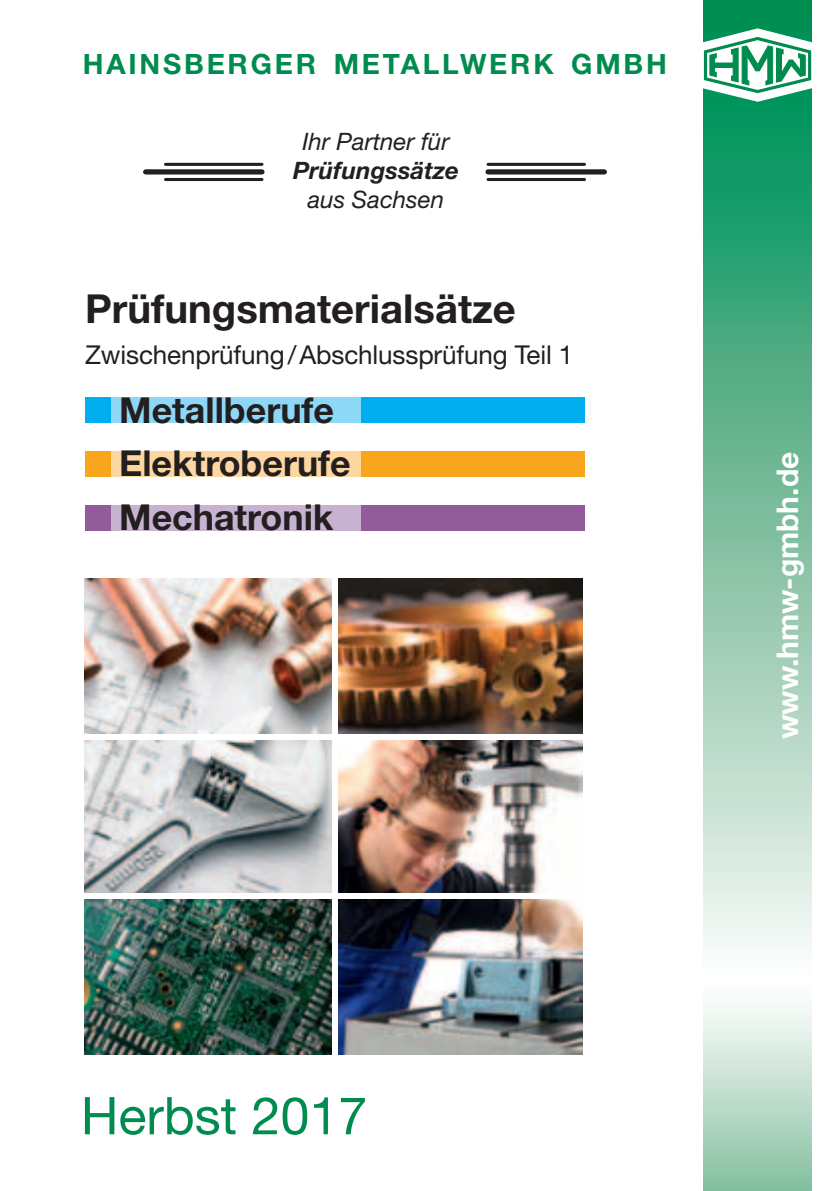
<style>
.page{position:relative;width:840px;height:1191px;background:#fff}
.page>*{position:absolute;margin:0;border:0;box-sizing:border-box;transform-origin:0 0}
.t1{font:52px "Helvetica Neue";color:#008c4e}
.t2{font:700 40px "Helvetica Neue";color:#231f20}
.t3{font:700 35.8px/53.8px "Helvetica Neue";color:#231f20}
.t4{font:700 30px "Helvetica Neue";color:#fff}
.t5{font:700 28px "Helvetica Neue";letter-spacing:.1em;color:#008c4e}
.t6{font:26px "Helvetica Neue";letter-spacing:-.005em;color:#231f20}
.t7{font:italic 24px "Helvetica Neue";color:#231f20}
.t8{font:italic 700 24px "Helvetica Neue";color:#231f20}
</style>
<div class="page">
<img style="left:84px;top:578px;width:248px;height:476px">
<svg style="left:703px;top:0;width:108px;height:1191px;background:#89c7ab"></svg>
<svg style="left:703px;top:28px;width:109px;height:74px"></svg>
<div style="left:85px;top:397px;width:499px;height:25px;background:#00aeef"></div>
<div style="left:111px;top:397px;width:249px;height:25px;background:#8dd7f7"></div>
<div style="left:85px;top:451px;width:499px;height:25px;background:#f9a51b"></div>
<div style="left:111px;top:451px;width:249px;height:25px;background:#fed7a0"></div>
<div style="left:145px;top:169px;width:117px;height:5px;background:#231f20"></div>
<hr style="left:165px;top:163px;width:97px;height:3px;background:#231f20">
<hr style="left:165px;top:178px;width:97px;height:3px;background:#231f20">
<div style="left:487px;top:169px;width:117px;height:5px;background:#231f20"></div>
<hr style="left:487px;top:163px;width:97px;height:3px;background:#231f20">
<hr style="left:487px;top:178px;width:97px;height:3px;background:#231f20">
<img style="left:338px;top:578px;width:244px;height:476px">
<div style="left:79px;top:734px;width:511px;height:6px;background:#fff"></div>
<div style="left:79px;top:893px;width:511px;height:6px;background:#fff"></div>
<div style="left:85px;top:505px;width:499px;height:25px;background:#925c9b"></div>
<div style="left:111px;top:505px;width:249px;height:25px;background:#c8b2d1"></div>
<p class="t5" style="left:83px;top:47px;width:581px">Hainsberger Metallwerk gmbh</p>
<p class="t7" style="left:302px;top:127px;width:149px">Ihr Partner für</p>
<p class="t8" style="left:293px;top:156px;width:167px">Prüfungssätze</p>
<p class="t7" style="left:308px;top:185px;width:138px">aus Sachsen</p>
<h2 class="t2" style="left:85px;top:284px;width:432px">Prüfungsmaterialsätze</h2>
<p class="t6" style="left:85px;top:339px;width:489px">Zwischenprüfung/Abschlussprüfung Teil 1</p>
<h3 class="t3" style="left:119px;top:382px;width:233px">Metallberufe<br>Elektroberufe</h3>
<h3 class="t3" style="left:119px;top:490px;width:216px">Mechatronik</h3>
<p class="t4" style="left:768px;top:739px;width:289px;rotate:-90deg">www.hmw-gmbh.de</p>
<h1 class="t1" style="left:81px;top:1084px;width:288px">Herbst 2017</h1>
</div>
